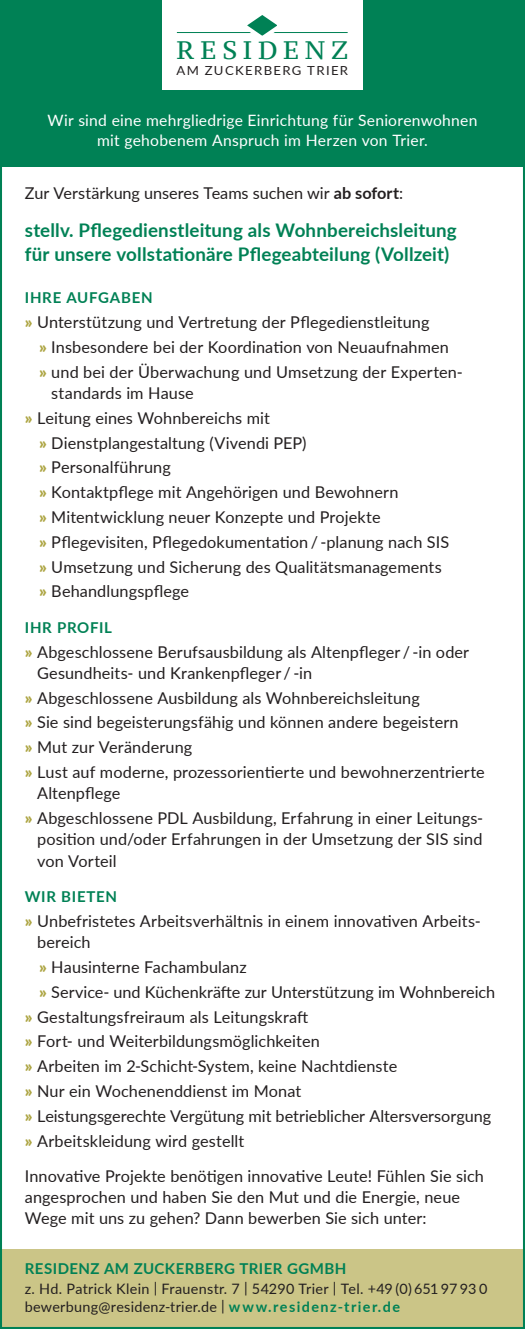
<style>
.page{position:relative;width:525px;height:1329px;background:#fff}
.page>*{position:absolute;margin:0;border:0;box-sizing:border-box;transform-origin:0 0}
.t1{font:25.25px "PT Serif Caption";letter-spacing:.22em;color:#008155}
.t2{font:700 18.75px/23.8px "Lato";letter-spacing:.01em;color:#008155}
.t3{font:16.25px/24.8px "Lato";letter-spacing:.005em;color:#231f20}
.t4{font:15.62px/20px "Lato";letter-spacing:.015em;color:#fff;text-align:center}
.t5{font:700 15px "Lato";letter-spacing:.035em;color:#008155}
.t6{font:14.38px/18.1px "Lato";letter-spacing:.02em;color:#231f20}
.t7{font:12.5px "Lato";letter-spacing:.105em;color:#231f20;scale:1.05 1}
.s1{font-weight:700}
.s2{font-weight:900;color:#ada543}
.s3{font-weight:700;color:#008155}
</style>
<div class="page">
<div style="left:0;top:0;width:524px;height:167px;background:#008155"></div>
<div style="left:0;top:1249px;width:524px;height:78px;background:#cbc587"></div>
<div style="left:162px;top:0;width:200px;height:89px;background:#fff"></div>
<hr style="left:177px;top:32px;width:170px;height:1px;background:#008155">
<svg style="left:247px;top:15px;width:30px;height:21px"></svg>
<h1 class="t1" style="left:176px;top:34px;width:173px">RESIDENZ</h1>
<p class="t7" style="left:176px;top:62px;width:165px">Am Zuckerberg Trier</p>
<p class="t4" style="left:47px;top:110px;width:431px">Wir sind eine mehrgliedrige Einrichtung für Seniorenwohnen mit gehobenem Anspruch im Herzen von Trier.</p>
<p class="t3" style="left:25px;top:180px;width:379px">Zur Verstärkung unseres Teams suchen wir <span class="s1">ab sofort</span>:</p>
<p class="t2" style="left:25px;top:218px;width:433px">stellv. Pflegedienstleitung als Wohnbereichsleitung für unsere vollstationäre Pflegeabteilung (Vollzeit)</p>
<p class="t5" style="left:25px;top:287px;width:129px">Ihre Aufgaben</p>
<p class="t3" style="left:39px;top:309px;width:425px;text-indent:-14px"><span class="s2">»</span> Unterstützung und Vertretung der Pflegedienstleitung<br><span class="s2">»</span> Insbesondere bei der Koordination von Neuaufnahmen<br><span class="s2">»</span> und bei der Überwachung und Umsetzung der Experten-</p>
<p class="t3" style="left:51px;top:380px;width:144px">standards im Hause</p>
<p class="t3" style="left:25px;top:405px;width:246px"><span class="s2">»</span> Leitung eines Wohnbereichs mit</p>
<p class="t3" style="left:39px;top:430px;width:269px"><span class="s2">»</span> Dienstplangestaltung (Vivendi PEP)</p>
<p class="t3" style="left:39px;top:454px;width:133px"><span class="s2">»</span> Personalführung</p>
<p class="t3" style="left:39px;top:479px;width:361px"><span class="s2">»</span> Kontaktpflege mit Angehörigen und Bewohnern</p>
<p class="t3" style="left:39px;top:504px;width:343px"><span class="s2">»</span> Mitentwicklung neuer Konzepte und Projekte</p>
<p class="t3" style="left:39px;top:529px;width:411px"><span class="s2">»</span> Pflegevisiten, Pflegedokumentation / -planung nach SIS</p>
<p class="t3" style="left:39px;top:554px;width:404px"><span class="s2">»</span> Umsetzung und Sicherung des Qualitätsmanagements</p>
<p class="t3" style="left:39px;top:578px;width:151px"><span class="s2">»</span> Behandlungspflege</p>
<p class="t5" style="left:25px;top:616px;width:89px">Ihr Profi l</p>
<p class="t3" style="left:37px;top:640px;width:433px;line-height:21.2px;text-indent:-12px"><span class="s2">»</span> Abgeschlossene Berufsausbildung als Altenpfleger / -in oder<br>Gesundheits- und Krankenpfleger / -in</p>
<p class="t3" style="left:25px;top:685px;width:461px"><span class="s2">»</span> Abgeschlossene Ausbildung als Wohnbereichsleitung<br><span class="s2">»</span> Sie sind begeisterungsfähig und können andere begeistern<br><span class="s2">»</span> Mut zur Veränderung<br><span class="s2">»</span> Lust auf moderne, prozessorientierte und bewohnerzentrierte</p>
<p class="t3" style="left:25px;top:780px;width:459px;text-indent:12px">Altenpflege<br><span class="s2">»</span> Abgeschlossene PDL Ausbildung, Erfahrung in einer Leitungs-</p>
<p class="t3" style="left:37px;top:828px;width:446px;line-height:21.2px">position und/oder Erfahrungen in der Umsetzung der SIS sind von Vorteil</p>
<p class="t5" style="left:25px;top:885px;width:94px">Wir Bieten</p>
<p class="t3" style="left:37px;top:909px;width:443px;line-height:21.2px;text-indent:-12px"><span class="s2">»</span> Unbefristetes Arbeitsverhältnis in einem innovativen Arbeits&shy;bereich</p>
<p class="t3" style="left:39px;top:954px;width:209px"><span class="s2">»</span> Hausinterne Fachambulanz</p>
<p class="t3" style="left:39px;top:979px;width:457px"><span class="s2">»</span> Service- und Küchenkräfte zur Unterstützung im Wohnbereich</p>
<p class="t3" style="left:25px;top:1003px;width:285px"><span class="s2">»</span> Gestaltungsfreiraum als Leitungskraft</p>
<p class="t3" style="left:25px;top:1028px;width:296px"><span class="s2">»</span> Fort- und Weiterbildungsmöglichkeiten</p>
<p class="t3" style="left:25px;top:1053px;width:374px"><span class="s2">»</span> Arbeiten im 2-Schicht-System, keine Nachtdienste</p>
<p class="t3" style="left:25px;top:1078px;width:278px"><span class="s2">»</span> Nur ein Wochenenddienst im Monat</p>
<p class="t3" style="left:25px;top:1103px;width:467px"><span class="s2">»</span> Leistungsgerechte Vergütung mit betrieblicher Altersversorgung</p>
<p class="t3" style="left:25px;top:1127px;width:221px"><span class="s2">»</span> Arbeitskleidung wird gestellt</p>
<p class="t3" style="left:25px;top:1164px;width:460px;line-height:21.2px">Innovative Projekte benötigen innovative Leute! Fühlen Sie sich angesprochen und haben Sie den Mut und die Energie, neue<br>Wege mit uns zu gehen? Dann bewerben Sie sich unter:</p>
<p class="t5" style="left:25px;top:1257px;width:323px">Residenz am Zuckerberg Trier gGmbH</p>
<p class="t6" style="left:25px;top:1279px;width:464px">z. Hd. Patrick Klein | Frauenstr. 7 | 54290 Trier | Tel. +49 (0) 651 97 93 0 bewerbung@residenz-trier.de | <span class="s3">www.residenz-trier.de</span></p>
</div>
